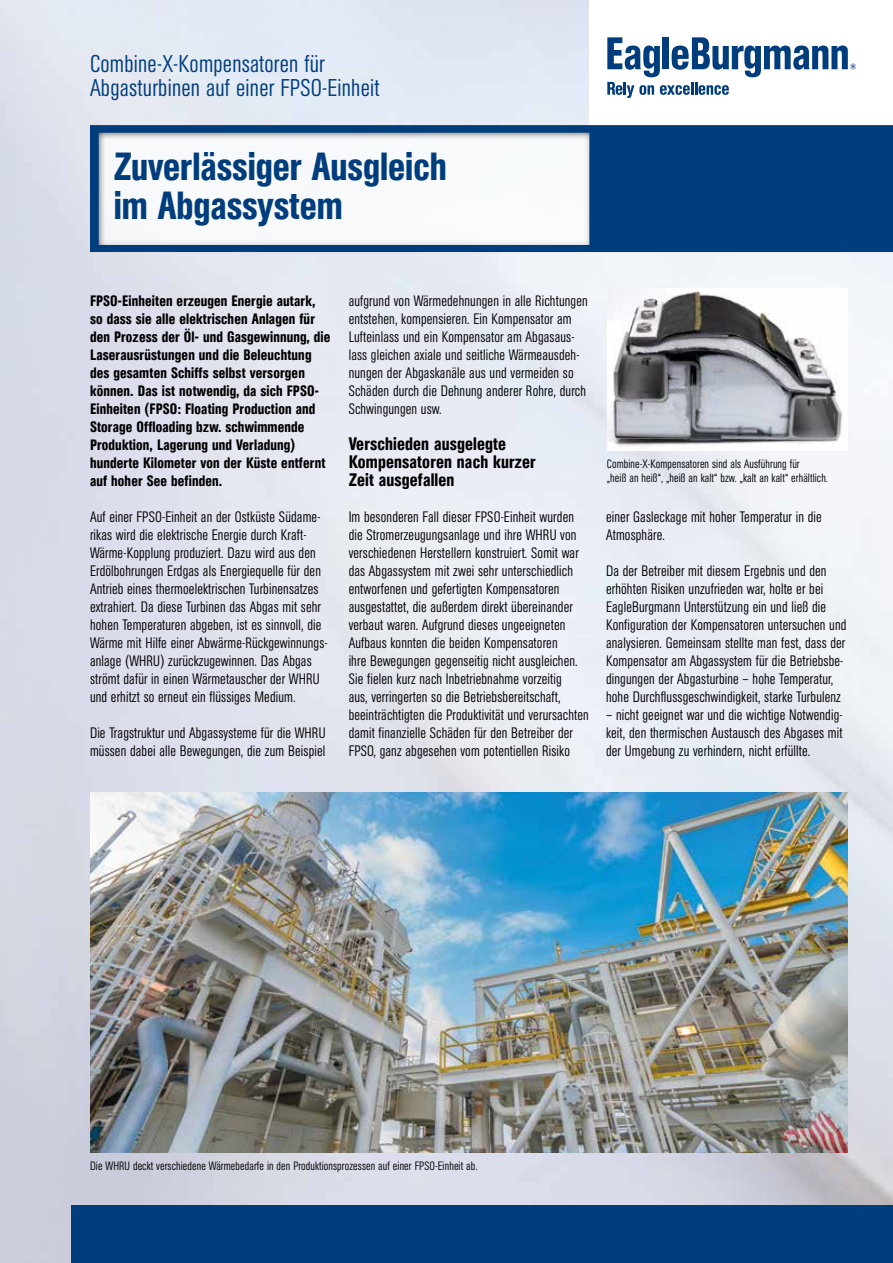
<style>
.page{position:relative;width:893px;height:1263px;background:#fff}
.page>*{position:absolute;margin:0;border:0;box-sizing:border-box;transform-origin:0 0}
.t1{font:500 condensed 39px/39px "AG Book Pro";color:#003d7c}
.t2{font:300 condensed 24px/24px "AG Book Pro";letter-spacing:.01em;color:#003d7c}
.t3{font:500 condensed 18px/18px "AG Book Pro";letter-spacing:.01em;color:#000}
.t4{font:300 condensed 15px/18px "AG Book Pro";letter-spacing:.01em;color:#000}
.t5{font:500 condensed 15px/18px "AG Book Pro";letter-spacing:.01em;color:#000}
.t6{font:300 condensed 12px/13.5px "AG Book Pro";letter-spacing:.01em;color:#000}
</style>
<div class="page">
<img style="left:0;top:0;width:893px;height:1263px">
<div style="left:589px;top:0;width:304px;height:150px;background:#fff"></div>
<svg style="left:607px;top:37px;width:249px;height:61px"></svg>
<div style="left:71px;top:1205px;width:822px;height:58px;background:#003d7c"></div>
<svg style="left:90px;top:125px;width:803px;height:127px"></svg>
<img style="left:91px;top:792px;width:757px;height:360px">
<img style="left:607px;top:288px;width:241px;height:162px">
<h2 class="t2" style="left:90px;top:51px;width:291px">Combine-X-Kompensatoren für<br>Abgasturbinen auf einer FPSO-Einheit</h2>
<h1 class="t1" style="left:114px;top:147px;width:334px">Zuverlässiger Ausgleich im Abgassystem</h1>
<p class="t5" style="left:90px;top:292px;width:242px">FPSO-Einheiten erzeugen Energie autark, so dass sie alle elektrischen Anlagen für den Prozess der Öl- und Gasgewinnung, die Laserausrüstungen und die Beleuchtung des gesamten Schiffs selbst versorgen können. Das ist notwendig, da sich FPSO-Einheiten (FPSO: Floating Production and Storage Offloading bzw. schwimmende Produktion, Lagerung und Verladung) hunderte Kilometer von der Küste entfernt auf hoher See befinden.</p>
<p class="t4" style="left:90px;top:508px;width:239px">Auf einer FPSO-Einheit an der Ostküste Südame&shy;rikas wird die elektrische Energie durch Kraft-Wärme-Kopplung produziert. Dazu wird aus den Erdölbohrungen Erdgas als Energiequelle für den Antrieb eines thermoelektrischen Turbinensatzes extrahiert. Da diese Turbinen das Abgas mit sehr hohen Temperaturen abgeben, ist es sinnvoll, die Wärme mit Hilfe einer Abwärme-Rückgewinnungs&shy;anlage (WHRU) zurückzugewinnen. Das Abgas strömt dafür in einen Wärmetauscher der WHRU und erhitzt so erneut ein flüssiges Medium.</p>
<p class="t4" style="left:90px;top:724px;width:237px">Die Tragstruktur und Abgassysteme für die WHRU müssen dabei alle Bewegungen, die zum Beispiel</p>
<p class="t4" style="left:349px;top:292px;width:241px">aufgrund von Wärmedehnungen in alle Richtungen entstehen, kompensieren. Ein Kompensator am Lufteinlass und ein Kompensator am Abgasaus&shy;lass gleichen axiale und seitliche Wärmeausdeh&shy;nungen der Abgaskanäle aus und vermeiden so Schäden durch die Dehnung anderer Rohre, durch Schwingungen usw.</p>
<p class="t3" style="left:349px;top:435px;width:189px">Verschieden ausgelegte<br>Kompensatoren nach kurzer<br>Zeit ausgefallen</p>
<p class="t4" style="left:349px;top:508px;width:242px">Im besonderen Fall dieser FPSO-Einheit wurden die Stromerzeugungsanlage und ihre WHRU von verschiedenen Herstellern konstruiert. Somit war das Abgassystem mit zwei sehr unterschiedlich entworfenen und gefertigten Kompensatoren ausgestattet, die außerdem direkt übereinander verbaut waren. Aufgrund dieses ungeeigneten Aufbaus konnten die beiden Kompensatoren<br>ihre Bewegungen gegenseitig nicht ausgleichen.<br>Sie fielen kurz nach Inbetriebnahme vorzeitig<br>aus, verringerten so die Betriebsbereitschaft, beeinträchtigten die Produktivität und verursachten damit finanzielle Schäden für den Betreiber der FPSO, ganz abgesehen vom potentiellen Risiko</p>
<p class="t6" style="left:607px;top:457px;width:223px">Combine-X-Kompensatoren sind als Ausführung für<br>„heiß an heiß“, „heiß an kalt“ bzw. „kalt an kalt“ erhältlich.</p>
<p class="t4" style="left:606px;top:508px;width:217px">einer Gasleckage mit hoher Temperatur in die<br>Atmosphäre.</p>
<p class="t4" style="left:606px;top:562px;width:242px">Da der Betreiber mit diesem Ergebnis und den erhöhten Risiken unzufrieden war, holte er bei EagleBurgmann Unterstützung ein und ließ die Konfiguration der Kompensatoren untersuchen und analysieren. Gemeinsam stellte man fest, dass der Kompensator am Abgassystem für die Betriebsbe&shy;dingungen der Abgasturbine – hohe Temperatur, hohe Durchflussgeschwindigkeit, starke Turbulenz</p>
<p class="t4" style="left:606px;top:706px;width:238px;text-align:justify">– nicht geeignet war und die wichtige Notwendig&shy;keit, den thermischen Austausch des Abgases mit der Umgebung zu verhindern, nicht erfüllte.</p>
<p class="t6" style="left:90px;top:1159px;width:389px">Die WHRU deckt verschiedene Wärmebedarfe in den Produktionsprozessen auf einer FPSO-Einheit ab.</p>
</div>
